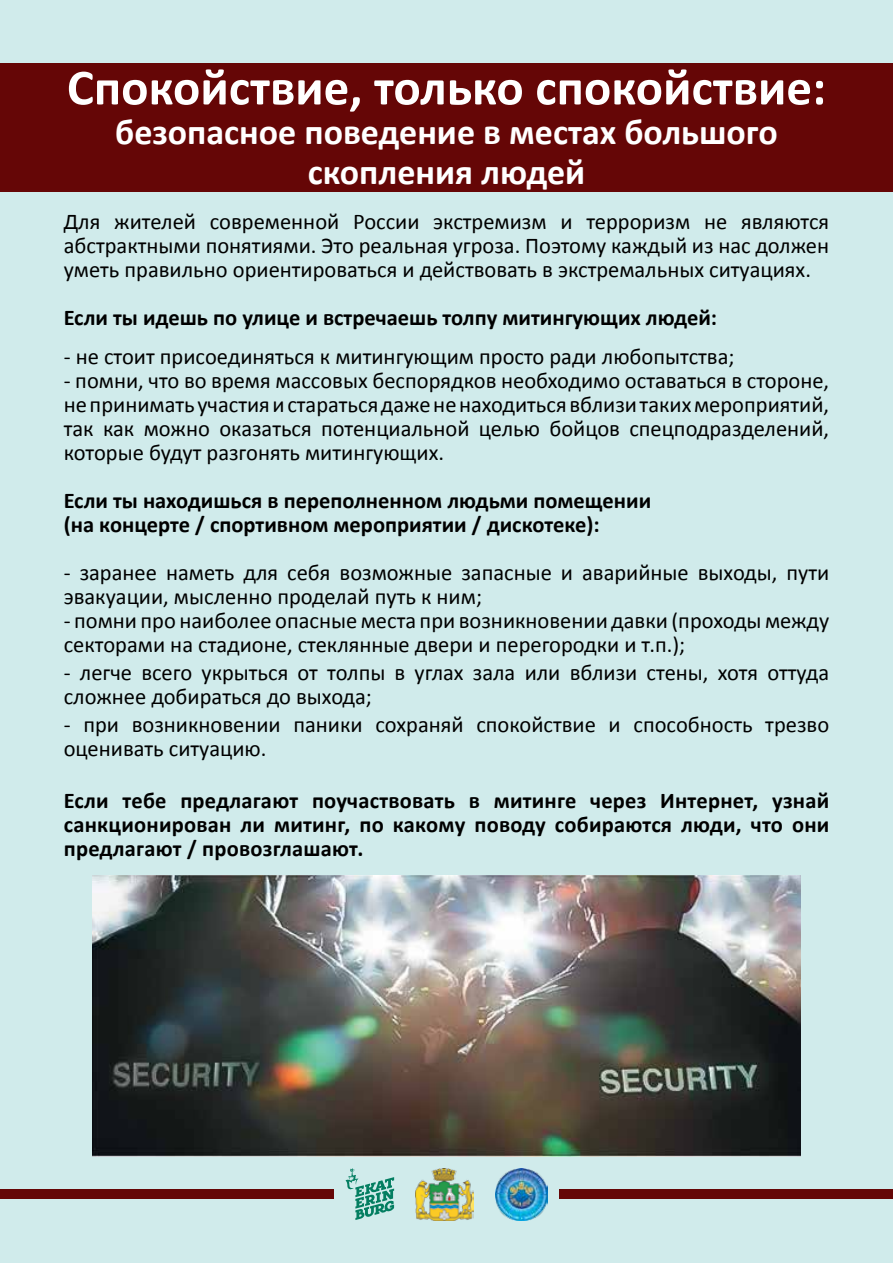
<style>
.page{position:relative;width:893px;height:1263px;background:#d0ebeb}
.page>*{position:absolute;margin:0;border:0;box-sizing:border-box;transform-origin:0 0}
.t1{font:700 51px "Calibri";color:#fff}
.t2{font:700 36px/39.6px "Calibri";color:#fff;text-align:center}
.t3{font:22.5px/24px "Calibri";color:#000}
.t4{font:700 22.5px/24px "Calibri";color:#000}
</style>
<div class="page">
<div style="left:0;top:64px;width:893px;height:128px;background:#650606"></div>
<div style="left:0;top:1189px;width:893px;height:10px;background:#650606"></div>
<div style="left:335px;top:1157px;width:224px;height:73px;background:#d0ebeb"></div>
<svg style="left:345px;top:1168px;width:49px;height:52px"></svg>
<img style="left:416px;top:1168px;width:58px;height:52px">
<img style="left:496px;top:1168px;width:51px;height:52px">
<img style="left:93px;top:876px;width:707px;height:281px">
<h1 class="t1" style="left:67px;top:55px;width:761px">Спокойствие, только спокойствие:</h1>
<h2 class="t2" style="left:115px;top:112px;width:664px">безопасное поведение в местах большого скопления людей</h2>
<p class="t3" style="left:64px;top:209px;width:767px;text-align:justify">Для жителей современной России экстремизм и терроризм не являются абстрактными понятиями. Это реальная угроза. Поэтому каждый из нас должен уметь правильно ориентироваться и действовать в экстремальных ситуациях.</p>
<p class="t4" style="left:64px;top:305px;width:655px">Если ты идешь по улице и встречаешь толпу митингующих людей:</p>
<p class="t3" style="left:64px;top:344px;width:672px">- не стоит присоединяться к митингующим просто ради любопытства;</p>
<p class="t3" style="left:64px;top:368px;width:767px;text-align:justify">- помни, что во время массовых беспорядков необходимо оставаться в стороне, не принимать участия и стараться даже не находиться вблизи таких мероприятий, так как можно оказаться потенциальной целью бойцов спецподразделений, которые будут разгонять митингующих.</p>
<p class="t4" style="left:64px;top:488px;width:589px">Если ты находишься в переполненном людьми помещении (на концерте / спортивном мероприятии / дискотеке):</p>
<p class="t3" style="left:64px;top:560px;width:767px">- заранее наметь для себя возможные запасные и аварийные выходы, пути эвакуации, мысленно проделай путь к ним;</p>
<p class="t3" style="left:64px;top:608px;width:767px">- помни про наиболее опасные места при возникновении давки (проходы между секторами на стадионе, стеклянные двери и перегородки и т.п.);</p>
<p class="t3" style="left:64px;top:660px;width:767px">- легче всего укрыться от толпы в углах зала или вблизи стены, хотя оттуда сложнее добираться до выхода;</p>
<p class="t3" style="left:64px;top:713px;width:767px">- при возникновении паники сохраняй спокойствие и способность трезво оценивать ситуацию.</p>
<p class="t4" style="left:64px;top:789px;width:767px;text-align:justify">Если тебе предлагают поучаствовать в митинге через Интернет, узнай санкционирован ли митинг, по какому поводу собираются люди, что они предлагают / провозглашают.</p>
</div>
